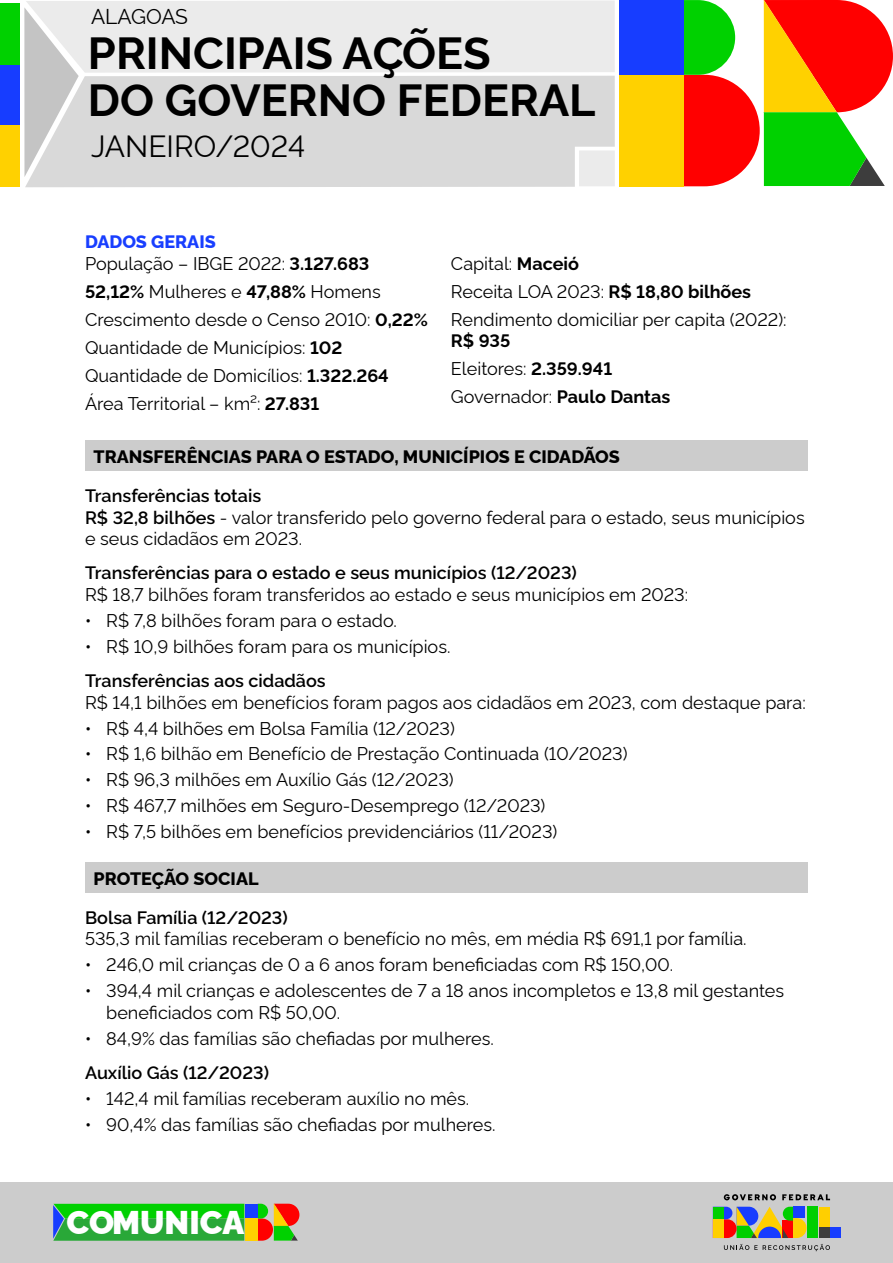
<style>
.page{position:relative;width:893px;height:1263px;background:#fff}
.page>*{position:absolute;margin:0;border:0;box-sizing:border-box;transform-origin:0 0}
.t1{font:700 45px/46.5px "Rawline";color:#000}
.t2{font:900 32.85px "Rawline";color:#fff}
.t3{font:30px "Rawline";color:#000}
.t4{font:21px "Rawline";letter-spacing:-.005em;color:#000}
.t5{font:18px/27.9px "Rawline";color:#000}
.t6{font:600 18px "Rawline";color:#000}
.t7{font:800 18px "Rawline";color:#000}
.t8{font:700 18px/27.9px "Rawline";color:#000}
.s1{font-weight:800;color:#183eff}
.s2{font-weight:700}
.s3{font-weight:400}
.s4{font-weight:600}
</style>
<div class="page">
<svg style="left:24px;top:0;width:591px;height:177px;background:#eaeaea"></svg>
<div style="left:25px;top:76px;width:590px;height:111px;background:#d9d9d9"></div>
<div style="left:579px;top:150px;width:36px;height:36px;background:#ebebeb"></div>
<div style="left:0;top:3px;width:20px;height:62px;background:#00d100"></div>
<div style="left:0;top:65px;width:20px;height:62px;background:#173dff"></div>
<div style="left:0;top:125px;width:20px;height:61px;background:#ffd100"></div>
<div style="left:619px;top:0;width:64px;height:75px;background:#173dff"></div>
<div style="left:619px;top:75px;width:64px;height:111px;background:#ffd100"></div>
<svg style="left:683px;top:0;width:210px;height:186px"></svg>
<div style="left:0;top:1182px;width:893px;height:81px;background:#ccc"></div>
<svg style="left:724px;top:1244px;width:106px;height:7px"></svg>
<div style="left:819px;top:1207px;width:11px;height:20px;background:#ffcf00"></div>
<div style="left:830px;top:1227px;width:11px;height:11px;background:#173dff"></div>
<div style="left:819px;top:1227px;width:11px;height:11px;background:#3d3d3d"></div>
<div style="left:807px;top:1207px;width:10px;height:31px;background:#00cf00"></div>
<svg style="left:713px;top:1207px;width:94px;height:31px;background:#979060"></svg>
<svg style="left:724px;top:1194px;width:52px;height:6px"></svg>
<svg style="left:782px;top:1194px;width:48px;height:6px"></svg>
<div style="left:245px;top:1204px;width:13px;height:14px;background:#173dff"></div>
<div style="left:245px;top:1218px;width:13px;height:23px;background:#ffd100"></div>
<svg style="left:53px;top:1204px;width:191px;height:37px;background:#1cb52b"></svg>
<svg style="left:258px;top:1204px;width:41px;height:37px"></svg>
<div style="left:85px;top:440px;width:723px;height:31px;background:#ccc"></div>
<div style="left:85px;top:862px;width:723px;height:31px;background:#ccc"></div>
<p class="t4" style="left:91px;top:0;width:99px">ALAGOAS</p>
<h1 class="t1" style="left:88px;top:26px;width:509px">PRINCIPAIS AÇÕES<br>DO GOVERNO FEDERAL</h1>
<h3 class="t3" style="left:91px;top:123px;width:216px">JANEIRO/2024</h3>
<p class="t5" style="left:85px;top:229px;width:286px;line-height:21.6px"><span class="s1">DADOS GERAIS<br></span>População – IBGE 2022: <span class="s2">3.127.683</span></p>
<p class="t5" style="left:85px;top:276px;width:344px"><span class="s2">52,12%</span> Mulheres e <span class="s2">47,88%</span> Homens Crescimento desde o Censo 2010: <span class="s2">0,22% </span>Quantidade de Municípios: <span class="s2">102<br></span>Quantidade de Domicílios: <span class="s2">1.322.264<br></span>Área Territorial – km²: <span class="s2">27.831</span></p>
<p class="t5" style="left:451px;top:248px;width:337px">Capital: <span class="s2">Maceió<br></span>Receita LOA 2023: <span class="s2">R$ 18,80 bilhões<br></span>Rendimento domiciliar per capita (2022):</p>
<p class="t8" style="left:451px;top:325px;width:221px">R$ 935<br><span class="s3">Eleitores:</span> 2.359.941<br><span class="s3">Governador:</span> Paulo Dantas</p>
<p class="t7" style="left:94px;top:443px;width:528px">TRANSFERÊNCIAS PARA O ESTADO, MUNICÍPIOS E CIDADÃOS</p>
<p class="t5" style="left:85px;top:483px;width:721px;line-height:21.6px"><span class="s4">Transferências totais<br>R$ 32,8 bilhões</span> - valor transferido pelo governo federal para o estado, seus municípios e seus cidadãos em 2023.</p>
<p class="t6" style="left:85px;top:559px;width:493px">Transferências para o estado e seus municípios (12/2023)</p>
<p class="t5" style="left:85px;top:579px;width:605px">R$ 18,7 bilhões foram transferidos ao estado e seus municípios em 2023:</p>
<p class="t5" style="left:85px;top:605px;width:313px">• R$ 7,8 bilhões foram para o estado.</p>
<p class="t5" style="left:85px;top:631px;width:367px">• R$ 10,9 bilhões foram para os municípios.</p>
<p class="t6" style="left:85px;top:667px;width:242px">Transferências aos cidadãos</p>
<p class="t5" style="left:85px;top:686px;width:722px">R$ 14,1 bilhões em benefícios foram pagos aos cidadãos em 2023, com destaque para:</p>
<p class="t5" style="left:85px;top:712px;width:371px">• R$ 4,4 bilhões em Bolsa Família (12/2023)</p>
<p class="t5" style="left:85px;top:738px;width:544px">• R$ 1,6 bilhão em Benefício de Prestação Continuada (10/2023)</p>
<p class="t5" style="left:85px;top:764px;width:370px">• R$ 96,3 milhões em Auxílio Gás (12/2023)</p>
<p class="t5" style="left:85px;top:790px;width:462px">• R$ 467,7 milhões em Seguro-Desemprego (12/2023)</p>
<p class="t5" style="left:85px;top:816px;width:474px">• R$ 7,5 bilhões em benefícios previdenciários (11/2023)</p>
<p class="t7" style="left:94px;top:865px;width:167px">PROTEÇÃO SOCIAL</p>
<p class="t6" style="left:85px;top:903px;width:204px">Bolsa Família (12/2023)</p>
<p class="t5" style="left:85px;top:923px;width:663px">535,3 mil famílias receberam o benefício no mês, em média R$ 691,1 por família.</p>
<p class="t5" style="left:85px;top:949px;width:589px">• 246,0 mil crianças de 0 a 6 anos foram beneficiadas com R$ 150,00.</p>
<p class="t5" style="left:106px;top:978px;width:679px;line-height:21.6px;text-indent:-21px">• 394,4 mil crianças e adolescentes de 7 a 18 anos incompletos e 13,8 mil gestantes beneficiados com R$ 50,00.</p>
<p class="t5" style="left:85px;top:1022px;width:410px">• 84,9% das famílias são chefiadas por mulheres.</p>
<p class="t6" style="left:85px;top:1058px;width:185px">Auxílio Gás (12/2023)</p>
<p class="t5" style="left:85px;top:1082px;width:386px">• 142,4 mil famílias receberam auxílio no mês.</p>
<p class="t5" style="left:85px;top:1108px;width:412px">• 90,4% das famílias são chefiadas por mulheres.</p>
<h2 class="t2" style="left:67px;top:1197px;width:179px">COMUNICA</h2>
</div>
